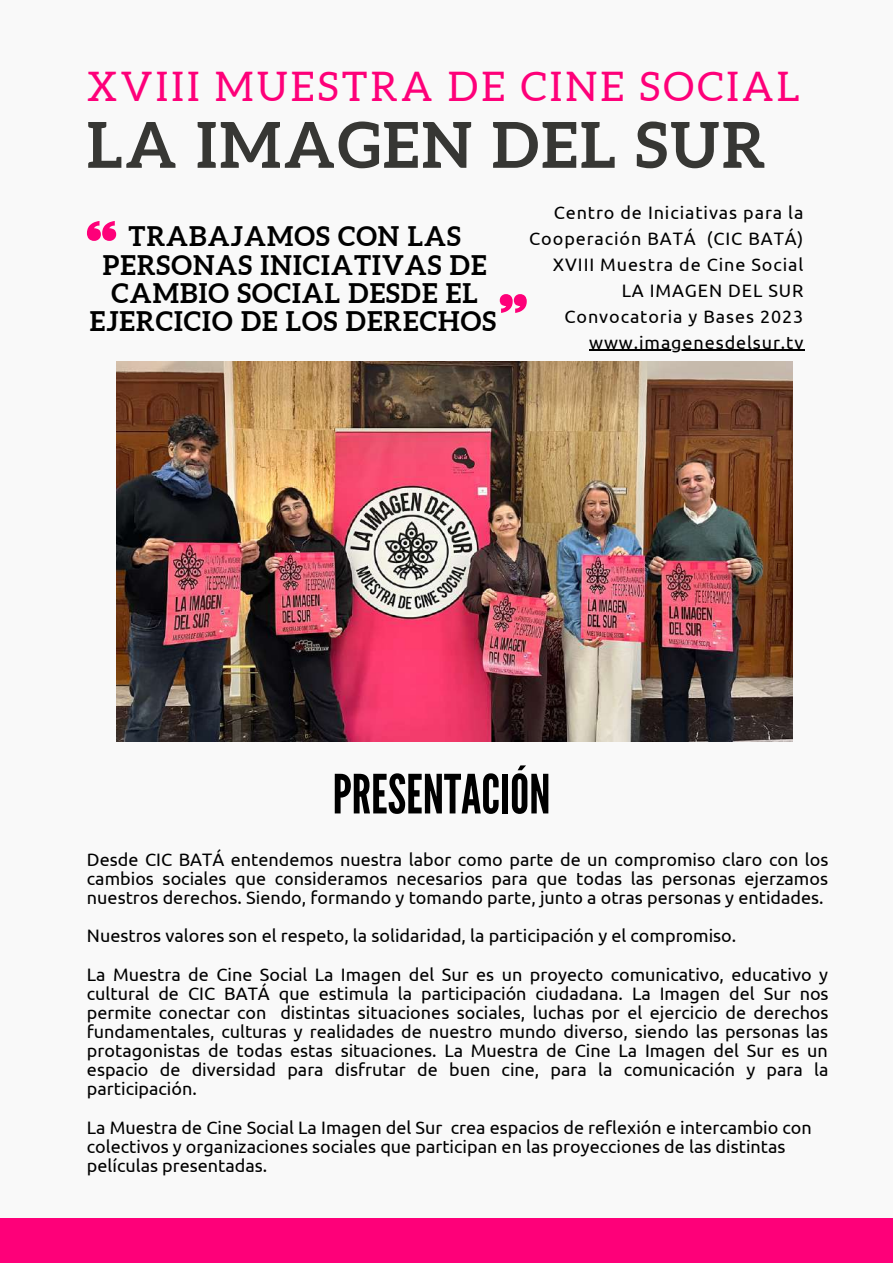
<style>
.page{position:relative;width:893px;height:1264px;background:#fff}
.page>*{position:absolute;margin:0;border:0;box-sizing:border-box;transform-origin:0 0}
.t1{font:700 63.3px "Aleo";letter-spacing:.04em;color:#373734}
.t2{font:54px "League Gothic";color:#000}
.t3{font:40.8px "Aleo";letter-spacing:.08em;color:#fe0079}
.t4{font:700 27px/28px "Aleo";letter-spacing:.04em;color:#000;text-align:center}
.t5{font:18px/19px "Ubuntu";color:#000;text-align:justify}
.t6{font:18px/25.8px "Ubuntu";letter-spacing:.05em;color:#000;text-align:right}
</style>
<div class="page">
<div style="left:0;top:0;width:892px;height:1262px;background:#f9f9f9"></div>
<svg style="left:87px;top:221px;width:29px;height:20px"></svg>
<svg style="left:499px;top:294px;width:27px;height:19px"></svg>
<div style="left:0;top:1217px;width:892px;height:45px;background:#fe0079"></div>
<img style="left:116px;top:361px;width:676px;height:380px">
<hr style="left:589px;top:350px;width:215px;height:1px;background:#000">
<h3 class="t3" style="left:87px;top:63px;width:714px">XVIII MUESTRA DE CINE SOCIAL</h3>
<h1 class="t1" style="left:87px;top:108px;width:680px">LA IMAGEN DEL SUR</h1>
<p class="t6" style="left:529px;top:200px;width:276px">Centro de Iniciativas para la<br>Cooperación BATÁ (CIC BATÁ)<br>XVIII Muestra de Cine Social<br>LA IMAGEN DEL SUR<br>Convocatoria y Bases 2023 www.imagenesdelsur.tv</p>
<h3 class="t4" style="left:90px;top:222px;width:407px">TRABAJAMOS CON LAS<br>PERSONAS INICIATIVAS DE<br>CAMBIO SOCIAL DESDE EL<br>EJERCICIO DE LOS DERECHOS</h3>
<h2 class="t2" style="left:332px;top:763px;width:219px">PRESENTACIÓN</h2>
<p class="t5" style="left:87px;top:849px;width:742px">Desde CIC BATÁ entendemos nuestra labor como parte de un compromiso claro con los cambios sociales que consideramos necesarios para que todas las personas ejerzamos nuestros derechos. Siendo, formando y tomando parte, junto a otras personas y entidades.</p>
<p class="t5" style="left:87px;top:916px;width:742px;line-height:38.2px">Nuestros valores son el respeto, la solidaridad, la participación y el compromiso.<br>La Muestra de Cine Social La Imagen del Sur es un proyecto comunicativo, educativo y</p>
<p class="t5" style="left:87px;top:983px;width:743px">cultural de CIC BATÁ que estimula la participación ciudadana. La Imagen del Sur nos permite conectar con distintas situaciones sociales, luchas por el ejercicio de derechos fundamentales, culturas y realidades de nuestro mundo diverso, siendo las personas las protagonistas de todas estas situaciones. La Muestra de Cine La Imagen del Sur es un espacio de diversidad para disfrutar de buen cine, para la comunicación y para la participación.</p>
<p class="t5" style="left:87px;top:1117px;width:726px;text-align:left">La Muestra de Cine Social La Imagen del Sur crea espacios de reflexión e intercambio con colectivos y organizaciones sociales que participan en las proyecciones de las distintas películas presentadas.</p>
</div>
